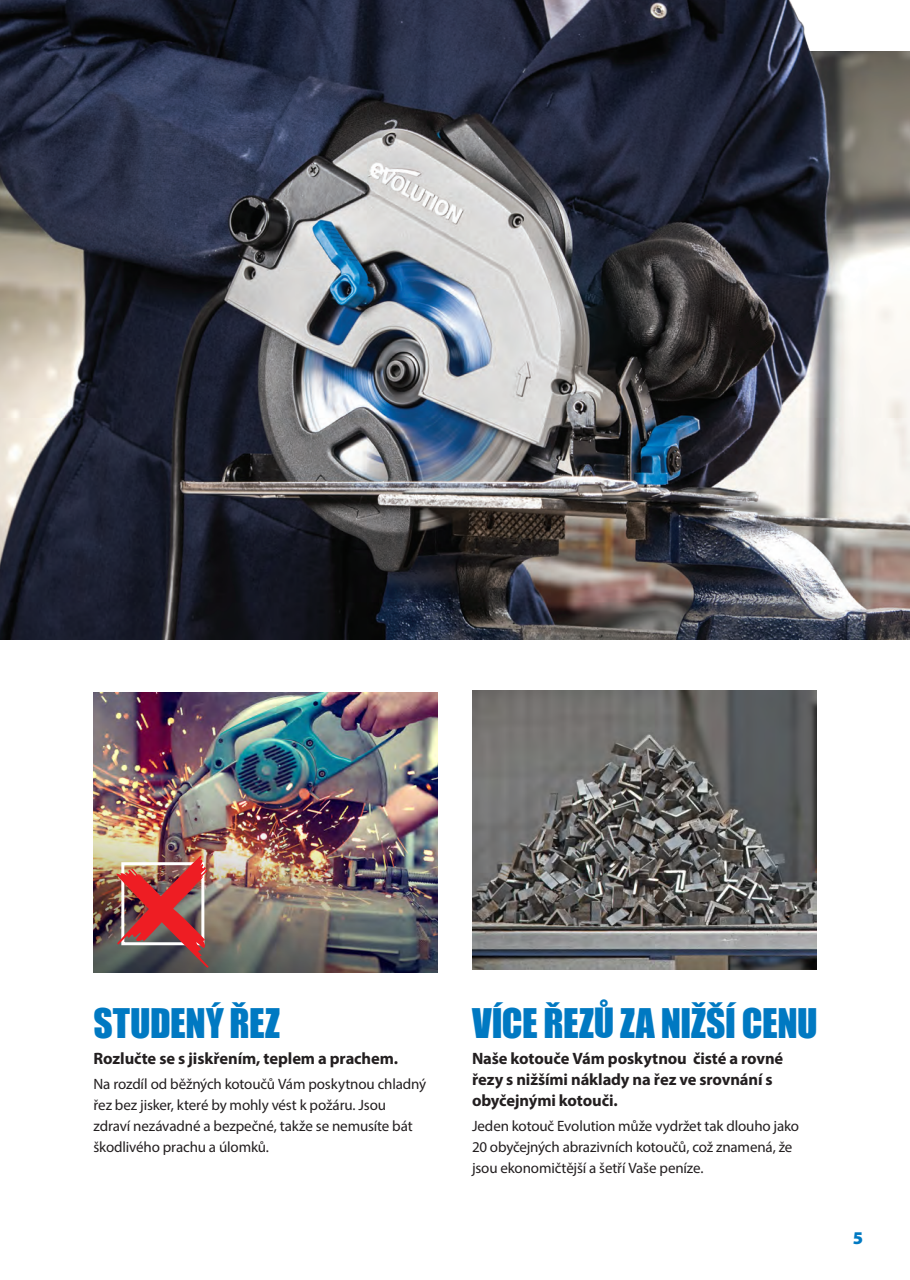
<style>
.page{position:relative;width:910px;height:1280px;background:#fff}
.page>*{position:absolute;margin:0;border:0;box-sizing:border-box;transform-origin:0 0}
.t1{font:37.5px "Impact";letter-spacing:-.01em;color:#0079c2}
.t2{font:900 18px "Myriad Pro";color:#0079c2}
.t3{font:700 16.5px/21px "Myriad Pro";letter-spacing:-.01em;color:#231f20}
.t4{font:15px/21px "Myriad Pro";letter-spacing:-.01em;color:#231f20}
</style>
<div class="page">
<img style="left:94px;top:692px;width:344px;height:108px">
<img style="left:94px;top:800px;width:344px;height:173px">
<img style="left:472px;top:690px;width:344px;height:279px">
<img style="left:0;top:51px;width:910px;height:589px">
<img style="left:115px;top:854px;width:94px;height:114px">
<img style="left:0;top:0;width:893px;height:289px">
<p class="t1" style="left:94px;top:994px;width:188px">STUDENÝ ŘEZ</p>
<p class="t3" style="left:94px;top:1047px;width:306px">Rozlučte se s jiskřením, teplem a prachem.</p>
<p class="t4" style="left:94px;top:1074px;width:334px">Na rozdíl od běžných kotoučů Vám poskytnou chladný řez bez jisker, které by mohly vést k požáru. Jsou zdraví nezávadné a bezpečné, takže se nemusíte bát škodlivého prachu a úlomků.</p>
<p class="t1" style="left:472px;top:994px;width:347px">VÍCE ŘEZŮ ZA NIŽŠÍ CENU</p>
<p class="t3" style="left:472px;top:1047px;width:313px">Naše kotouče Vám poskytnou čisté a rovné řezy s nižšími náklady na řez ve srovnání s obyčejnými kotouči.</p>
<p class="t4" style="left:472px;top:1116px;width:329px">Jeden kotouč Evolution může vydržet tak dlouho jako<br>20 obyčejných abrazivních kotoučů, což znamená, že jsou ekonomičtější a šetří Vaše peníze.</p>
<p class="t2" style="left:853px;top:1226px;width:12px">5</p>
</div>
